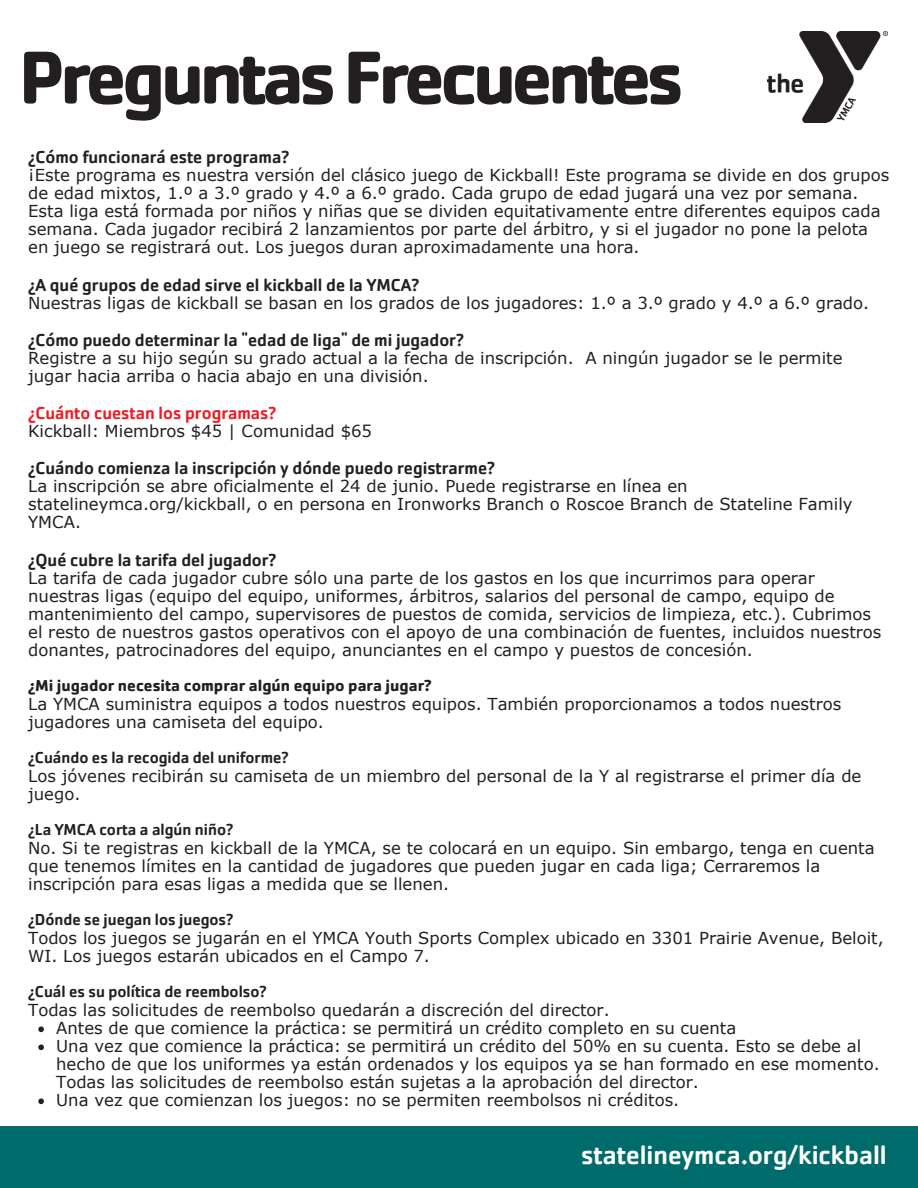
<style>
.page{position:relative;width:918px;height:1188px;background:#fff}
.page>*{position:absolute;margin:0;border:0;box-sizing:border-box;transform-origin:0 0}
.t1{font:700 77.7px "Cachet Pro";letter-spacing:-.065em;color:#231f20}
.t2{font:500 27px "Cachet Pro";color:#fff}
.t3{font:500 18px "Cachet Pro";color:#231f20}
.t4{font:500 18px "Cachet Pro";color:#ed1c24}
.t5{font:16.5px/18px "Verdana";color:#231f20}
.t6{font:500 16.5px "Cachet Pro";color:#231f20}
.t7{font:700 16.5px "Cachet Pro";color:#231f20}
</style>
<div class="page">
<div style="left:0;top:1126px;width:918px;height:62px;background:#006b6b"></div>
<svg style="left:38px;top:1027px;width:6px;height:5px"></svg>
<svg style="left:38px;top:1045px;width:6px;height:5px"></svg>
<svg style="left:38px;top:1099px;width:6px;height:5px"></svg>
<img style="left:768px;top:32px;width:119px;height:91px">
<h1 class="t1" style="left:18px;top:28px;width:667px">PreguntasFrecuentes</h1>
<p class="t3" style="left:28px;top:145px;width:262px">¿Cómo funcionará este programa?</p>
<p class="t5" style="left:28px;top:165px;width:863px">¡Este programa es nuestra versión del clásico juego de Kickball! Este programa se divide en dos grupos de edad mixtos, 1.º a 3.º grado y 4.º a 6.º grado. Cada grupo de edad jugará una vez por semana.<br>Esta liga está formada por niños y niñas que se dividen equitativamente entre diferentes equipos cada semana. Cada jugador recibirá 2 lanzamientos por parte del árbitro, y si el jugador no pone la pelota en juego se registrará out. Los juegos duran aproximadamente una hora.</p>
<p class="t3" style="left:28px;top:273px;width:393px">¿A qué grupos de edad sirve el kickball de la YMCA?</p>
<p class="t5" style="left:28px;top:293px;width:843px">Nuestras ligas de kickball se basan en los grados de los jugadores: 1.º a 3.º grado y 4.º a 6.º grado.</p>
<p class="t3" style="left:28px;top:328px;width:437px">¿Cómo puedo determinar la "edad de liga" de mi jugador?</p>
<p class="t5" style="left:28px;top:348px;width:816px">Registre a su hijo según su grado actual a la fecha de inscripción. A ningún jugador se le permite jugar hacia arriba o hacia abajo en una división.</p>
<p class="t4" style="left:28px;top:402px;width:250px">¿Cuánto cuestan los programas?</p>
<p class="t5" style="left:28px;top:421px;width:345px">Kickball: Miembros $45 | Comunidad $65</p>
<p class="t3" style="left:28px;top:457px;width:468px">¿Cuándo comienza la inscripción y dónde puedo registrarme?</p>
<p class="t5" style="left:28px;top:477px;width:826px">La inscripción se abre oficialmente el 24 de junio. Puede registrarse en línea en statelineymca.org/kickball, o en persona en Ironworks Branch o Roscoe Branch de Stateline Family<br>YMCA.</p>
<p class="t3" style="left:28px;top:549px;width:250px">¿Qué cubre la tarifa del jugador?</p>
<p class="t5" style="left:28px;top:569px;width:855px">La tarifa de cada jugador cubre sólo una parte de los gastos en los que incurrimos para operar nuestras ligas (equipo del equipo, uniformes, árbitros, salarios del personal de campo, equipo de mantenimiento del campo, supervisores de puestos de comida, servicios de limpieza, etc.). Cubrimos el resto de nuestros gastos operativos con el apoyo de una combinación de fuentes, incluidos nuestros donantes, patrocinadores del equipo, anunciantes en el campo y puestos de concesión.</p>
<p class="t7" style="left:28px;top:675px;width:405px">¿Mi jugador necesita comprar algún equipo para jugar?</p>
<p class="t5" style="left:28px;top:695px;width:815px">La YMCA suministra equipos a todos nuestros equipos. También proporcionamos a todos nuestros jugadores una camiseta del equipo.</p>
<p class="t6" style="left:28px;top:747px;width:262px">¿Cuándo es la recogida del uniforme?</p>
<p class="t5" style="left:28px;top:767px;width:835px">Los jóvenes recibirán su camiseta de un miembro del personal de la Y al registrarse el primer día de juego.</p>
<p class="t6" style="left:28px;top:819px;width:207px">¿La YMCA corta a algún niño?</p>
<p class="t5" style="left:28px;top:839px;width:848px">No. Si te registras en kickball de la YMCA, se te colocará en un equipo. Sin embargo, tenga en cuenta que tenemos límites en la cantidad de jugadores que pueden jugar en cada liga; Cerraremos la inscripción para esas ligas a medida que se llenen.</p>
<p class="t6" style="left:28px;top:909px;width:207px">¿Dónde se juegan los juegos?</p>
<p class="t5" style="left:28px;top:929px;width:857px">Todos los juegos se jugarán en el YMCA Youth Sports Complex ubicado en 3301 Prairie Avenue, Beloit,<br>WI. Los juegos estarán ubicados en el Campo 7.</p>
<p class="t6" style="left:28px;top:981px;width:240px">¿Cuál es su política de reembolso?</p>
<p class="t5" style="left:56px;top:1001px;width:825px;text-indent:-28px">Todas las solicitudes de reembolso quedarán a discreción del director.<br>Antes de que comience la práctica: se permitirá un crédito completo en su cuenta<br>Una vez que comience la práctica: se permitirá un crédito del 50% en su cuenta. Esto se debe al hecho de que los uniformes ya están ordenados y los equipos ya se han formado en ese momento.<br>Todas las solicitudes de reembolso están sujetas a la aprobación del director.<br>Una vez que comienzan los juegos: no se permiten reembolsos ni créditos.</p>
<h2 class="t2" style="left:581px;top:1138px;width:307px">statelineymca.org/kickball</h2>
</div>
